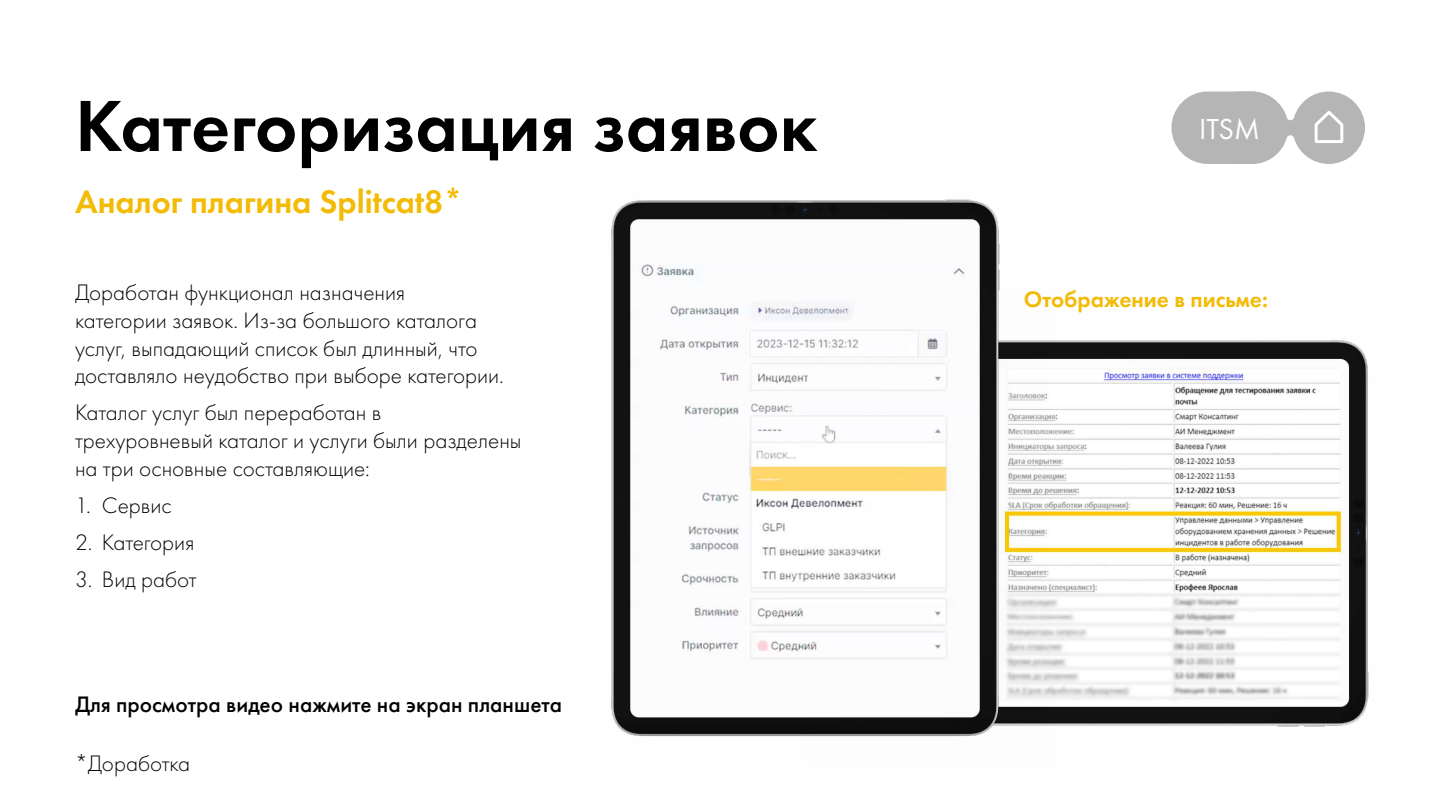
<style>
.page{position:relative;width:1440px;height:810px;background:#fff}
.page>*{position:absolute;margin:0;border:0;box-sizing:border-box;transform-origin:0 0}
.t1{font:600 75px "Futura PT";color:#000}
.t2{font:600 33.75px "Futura PT";color:#f3bb05}
.t3{font:30px "Futura PT";color:#fff}
.t4{font:300 23.25px/27.9px "Futura PT";color:#020203}
.t5{font:500 23.25px "Futura PT";color:#020203}
.t6{font:600 23.25px "Futura PT";color:#f3bb05}
</style>
<div class="page">
<img style="left:1049px;top:340px;width:320px;height:387px">
<div style="left:1171px;top:92px;width:117px;height:72px;background:#b5b5b5;border-radius:36px"></div>
<svg style="left:1204px;top:92px;width:161px;height:72px"></svg>
<img style="left:611px;top:199px;width:438px;height:538px">
<h1 class="t1" style="left:75px;top:79px;width:744px">Категоризация заявок</h1>
<h2 class="t2" style="left:75px;top:181px;width:389px">Аналог плагина Splitcat8*</h2>
<p class="t4" style="left:75px;top:278px;width:430px">Доработан функционал назначения<br>категории заявок. Из-за большого каталога услуг, выпадающий список был длинный, что доставляло неудобство при выборе категории.</p>
<p class="t4" style="left:75px;top:399px;width:448px">Каталог услуг был переработан в трехуровневый каталог и услуги были разделены на три основные составляющие:</p>
<p class="t4" style="left:75px;top:492px;width:98px">1. Сервис</p>
<p class="t4" style="left:75px;top:528px;width:121px">2. Категория</p>
<p class="t4" style="left:75px;top:565px;width:123px">3. Вид работ</p>
<p class="t5" style="left:75px;top:690px;width:488px">Для просмотра видео нажмите на экран планшета</p>
<p class="t4" style="left:75px;top:749px;width:117px">*Доработка</p>
<p class="t3" style="left:1199px;top:111px;width:62px">ITSM</p>
<p class="t6" style="left:1024px;top:285px;width:246px">Отображение в письме:</p>
</div>
